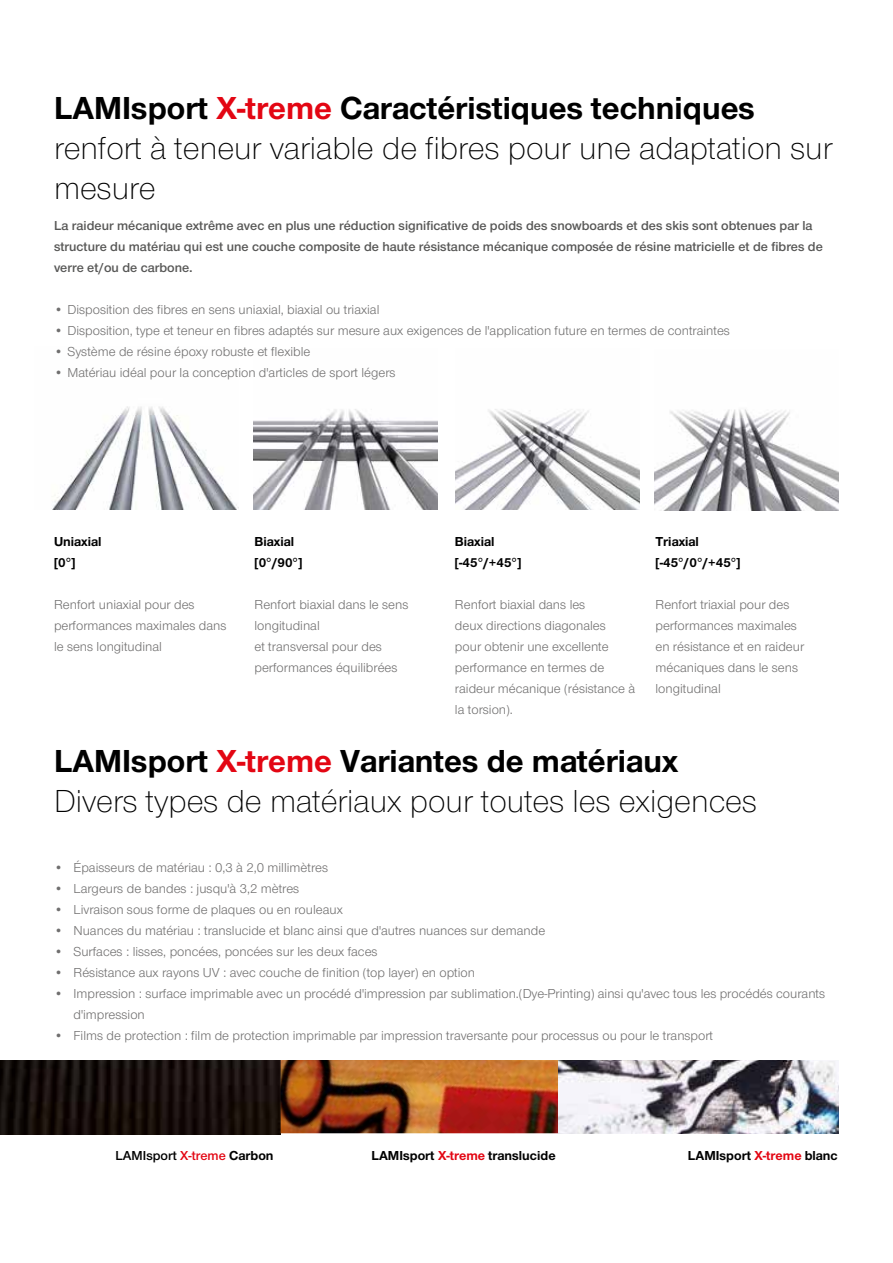
<style>
.page{position:relative;width:893px;height:1263px;background:#fff}
.page>*{position:absolute;margin:0;border:0;box-sizing:border-box;transform-origin:0 0}
.t1{font:300 33px/39.6px "Nimbus Sans Novus T";color:#000}
.t2{font:13.5px/21px "Nimbus Sans Novus T";color:#706f6f}
.t3{font:600 13.5px/21px "Nimbus Sans Novus T";color:#575756}
.t4{font:700 13.5px/21px "Nimbus Sans Novus T";color:#000}
.t5{font:600 13.5px "Nimbus Sans Novus T";color:#000}
.s1{font-weight:700}
.s2{font-weight:700;color:#e30613}
.s3{color:#e30613}
</style>
<div class="page">
<img style="left:0;top:1060px;width:281px;height:74px">
<img style="left:281px;top:1060px;width:277px;height:73px">
<img style="left:558px;top:1060px;width:281px;height:73px">
<img style="left:52px;top:406px;width:186px;height:104px">
<img style="left:253px;top:409px;width:185px;height:101px">
<img style="left:455px;top:409px;width:185px;height:101px">
<img style="left:654px;top:409px;width:185px;height:101px">
<h1 class="t1" style="left:54px;top:88px;width:780px"><span class="s1">LAMIsport</span> <span class="s2">X-treme</span> <span class="s1">Caractéristiques techniques </span>renfort à teneur variable de fibres pour une adaptation sur mesure</h1>
<p class="t3" style="left:54px;top:214px;width:770px">La raideur mécanique extrême avec en plus une réduction significative de poids des snowboards et des skis sont obtenues par la structure du matériau qui est une couche composite de haute résistance mécanique composée de résine matricielle et de fibres de verre et/ou de carbone.</p>
<p class="t2" style="left:54px;top:298px;width:327px">• Disposition des fibres en sens uniaxial, biaxial ou triaxial</p>
<p class="t2" style="left:54px;top:319px;width:677px">• Disposition, type et teneur en fibres adaptés sur mesure aux exigences de l'application future en termes de contraintes</p>
<p class="t2" style="left:54px;top:340px;width:258px">• Système de résine époxy robuste et flexible</p>
<p class="t2" style="left:54px;top:361px;width:343px">• Matériau idéal pour la conception d'articles de sport légers</p>
<p class="t4" style="left:54px;top:531px;width:49px">Uniaxial [0°]</p>
<p class="t2" style="left:54px;top:594px;width:174px">Renfort uniaxial pour des performances maximales dans le sens longitudinal</p>
<p class="t4" style="left:254px;top:531px;width:49px">Biaxial [0°/90°]</p>
<p class="t2" style="left:254px;top:594px;width:155px">Renfort biaxial dans le sens longitudinal<br>et transversal pour des performances équilibrées</p>
<p class="t4" style="left:455px;top:531px;width:68px">Biaxial [-45°/+45°]</p>
<p class="t2" style="left:455px;top:594px;width:182px">Renfort biaxial dans les<br>deux directions diagonales pour obtenir une excellente performance en termes de raideur mécanique (résistance à la torsion).</p>
<p class="t4" style="left:655px;top:531px;width:87px">Triaxial [-45°/0°/+45°]</p>
<p class="t2" style="left:655px;top:594px;width:150px">Renfort triaxial pour des performances maximales en résistance et en raideur mécaniques dans le sens longitudinal</p>
<h1 class="t1" style="left:54px;top:741px;width:704px"><span class="s1">LAMIsport</span> <span class="s2">X-treme</span> <span class="s1">Variantes de matériaux<br></span>Divers types de matériaux pour toutes les exigences</h1>
<p class="t2" style="left:54px;top:857px;width:276px">• Épaisseurs de matériau : 0,3 à 2,0 millimètres</p>
<p class="t2" style="left:54px;top:878px;width:247px">• Largeurs de bandes : jusqu'à 3,2 mètres</p>
<p class="t2" style="left:54px;top:899px;width:290px">• Livraison sous forme de plaques ou en rouleaux</p>
<p class="t2" style="left:54px;top:920px;width:493px">• Nuances du matériau : translucide et blanc ainsi que d'autres nuances sur demande</p>
<p class="t2" style="left:54px;top:941px;width:325px">• Surfaces : lisses, poncées, poncées sur les deux faces</p>
<p class="t2" style="left:54px;top:962px;width:423px">• Résistance aux rayons UV : avec couche de finition (top layer) en option</p>
<p class="t2" style="left:73px;top:983px;width:753px;text-indent:-19px">• Impression : surface imprimable avec un procédé d'impression par sublimation.(Dye-Printing) ainsi qu'avec tous les procédés courants d'impression</p>
<p class="t2" style="left:54px;top:1025px;width:661px">• Films de protection : film de protection imprimable par impression traversante pour processus ou pour le transport</p>
<p class="t5" style="left:116px;top:1147px;width:160px">LAMIsport <span class="s3">X-treme</span> <span class="s1">Carbon</span></p>
<p class="t4" style="left:372px;top:1145px;width:186px">LAMIsport <span class="s3">X-treme</span> translucide</p>
<p class="t4" style="left:688px;top:1145px;width:151px">LAMIsport <span class="s3">X-treme</span> blanc</p>
</div>
